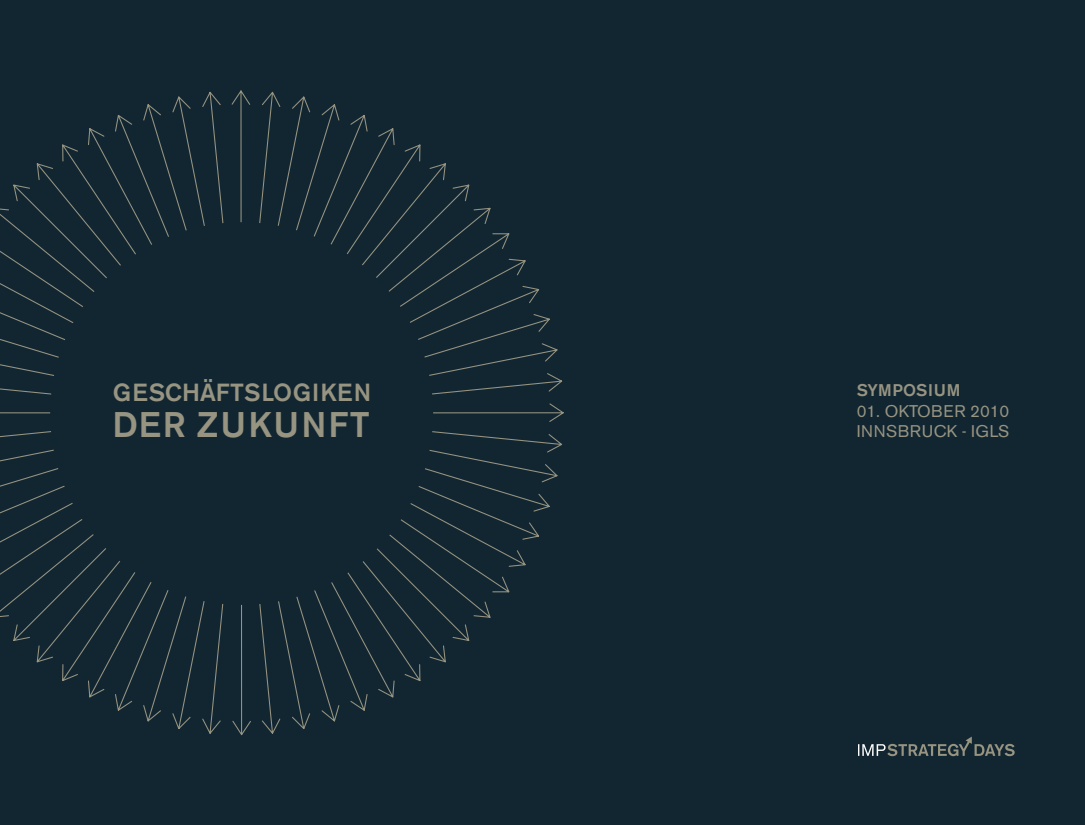
<style>
.page{position:relative;width:1085px;height:825px;background:#fff}
.page>*{position:absolute;margin:0;border:0;box-sizing:border-box;transform-origin:0 0}
.t1{font:500 35.4px "Akzidenz Grotesk BE";letter-spacing:.05em;color:#979481}
.t2{font:500 24.6px "Akzidenz Grotesk BE";letter-spacing:.02em;color:#979481}
.t3{font:16.8px/20.4px "Akzidenz Grotesk BE";letter-spacing:.02em;color:#979481}
.t4{font:500 16.8px "Akzidenz Grotesk BE";letter-spacing:.03em;color:#979481}
</style>
<div class="page">
<div style="left:0;top:0;width:1084px;height:825px;background:#122632"></div>
<svg style="left:858px;top:736px;width:156px;height:20px"></svg>
<svg style="left:0;top:90px;width:564px;height:646px"></svg>
<div style="left:50px;top:222px;width:383px;height:383px;background:#122632;border-radius:50%"></div>
<h2 class="t2" style="left:113px;top:378px;width:259px">GESCHÄFTSLOGI KEN</h2>
<h1 class="t1" style="left:113px;top:403px;width:258px">DER ZU KU NFT</h1>
<p class="t4" style="left:856px;top:380px;width:105px">SYMPOSIUM</p>
<p class="t3" style="left:856px;top:401px;width:154px">01. OKTOBER 2010<br>INNSBRUCK - IGLS</p>
</div>
